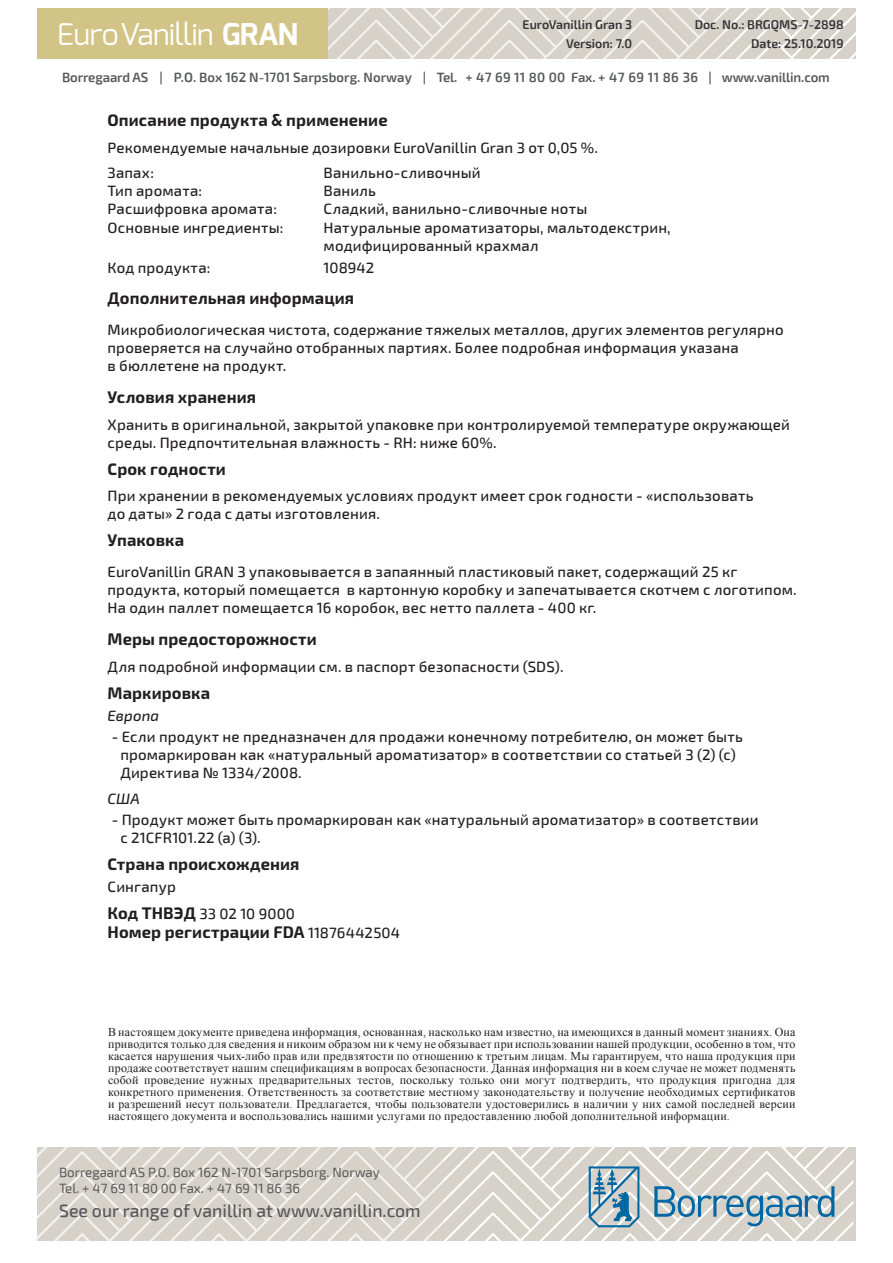
<style>
.page{position:relative;width:893px;height:1263px;background:#fff}
.page>*{position:absolute;margin:0;border:0;box-sizing:border-box;transform-origin:0 0}
.t1{font:30px "Exo";letter-spacing:-.01em;color:#fff}
.t2{font:500 18px "Exo 2";color:#57585a}
.t3{font:700 16.5px "Exo 2";letter-spacing:.005em;color:#231f20}
.t4{font:500 15px/18px "Exo 2";letter-spacing:.01em;color:#231f20}
.t5{font:italic 500 15px "Exo 2";letter-spacing:.005em;color:#231f20}
.t6{font:600 13.5px "Exo 2";letter-spacing:.005em;color:#57585a}
.t7{font:13.5px/16.2px "Exo 2";color:#57585a}
.t8{font:600 12.75px/19.5px "Exo 2";color:#333436;text-align:right}
.t9{font:12px/12px "Times New Roman";letter-spacing:.015em;color:#231f20;text-align:justify}
.s1{font-weight:700}
.s2{font-family:"Exo"}
.s3{font-weight:700;font-size:16.5px}
.s4{font-weight:500;font-size:15px}
</style>
<div class="page">
<svg style="left:327px;top:8px;width:529px;height:50px;background:#dbd7cf"></svg>
<div style="left:37px;top:8px;width:290px;height:50px;background:#d1c486"></div>
<svg style="left:38px;top:1147px;width:815px;height:94px;background:#d4d4ce"></svg>
<p class="t8" style="left:523px;top:14px;width:111px">EuroVanillin Gran 3<br>Version: 7.0</p>
<p class="t6" style="left:62px;top:67px;width:769px">Borregaard AS | P.O. Box 162 N-1701 Sarpsborg. Norway | Tel. + 47 69 11 80 00 Fax. + 47 69 11 86 36 | www.vanillin.com</p>
<p class="t8" style="left:695px;top:14px;width:150px">Doc. No.: BRGQMS-7-2898<br>Date: 25.10.2019</p>
<h1 class="t1" style="left:57px;top:15px;width:243px">EuroVanillin <span class="s1">GRAN</span></h1>
<p class="t3" style="left:108px;top:108px;width:282px">Описание продукта <span class="s2">&amp;</span> применение</p>
<p class="t4" style="left:108px;top:134px;width:492px;line-height:25px">Рекомендуемые начальные дозировки EuroVanillin Gran 3 от 0,05 %.<br>Запах:</p>
<p class="t4" style="left:324px;top:163px;width:159px">Ванильно-сливочный</p>
<p class="t4" style="left:108px;top:181px;width:96px">Тип аромата:</p>
<p class="t4" style="left:324px;top:181px;width:54px">Ваниль</p>
<p class="t4" style="left:108px;top:199px;width:171px">Расшифровка аромата:</p>
<p class="t4" style="left:324px;top:199px;width:265px">Сладкий, ванильно-сливочные ноты</p>
<p class="t4" style="left:108px;top:218px;width:177px">Основные ингредиенты:</p>
<p class="t4" style="left:324px;top:218px;width:349px;line-height:18.5px">Натуральные ароматизаторы, мальтодекстрин, модифицированный крахмал</p>
<p class="t4" style="left:108px;top:258px;width:104px">Код продукта:</p>
<p class="t4" style="left:324px;top:258px;width:52px">108942</p>
<p class="t3" style="left:108px;top:286px;width:248px">Дополнительная информация</p>
<p class="t4" style="left:108px;top:320px;width:678px">Микробиологическая чистота, содержание тяжелых металлов, других элементов регулярно проверяется на случайно отобранных партиях. Более подробная информация указана<br>в бюллетене на продукт.</p>
<p class="t3" style="left:108px;top:385px;width:150px">Условия хранения</p>
<p class="t4" style="left:108px;top:415px;width:684px">Хранить в оригинальной, закрытой упаковке при контролируемой температуре окружающей среды. Предпочтительная влажность - RH: ниже 60%.</p>
<p class="t3" style="left:108px;top:457px;width:120px">Срок годности</p>
<p class="t4" style="left:108px;top:486px;width:647px">При хранении в рекомендуемых условиях продукт имеет срок годности - «использовать до даты» 2 года с даты изготовления.</p>
<p class="t3" style="left:108px;top:528px;width:78px">Упаковка</p>
<p class="t4" style="left:108px;top:562px;width:691px">EuroVanillin GRAN 3 упаковывается в запаянный пластиковый пакет, содержащий 25 кг продукта, который помещается в картонную коробку и запечатывается скотчем с логотипом.<br>На один паллет помещается 16 коробок, вес нетто паллета - 400 кг.</p>
<p class="t3" style="left:108px;top:627px;width:211px">Меры предосторожности</p>
<p class="t4" style="left:108px;top:657px;width:457px">Для подробной информации см. в паспорт безопасности (SDS).</p>
<p class="t3" style="left:108px;top:681px;width:104px">Маркировка</p>
<p class="t5" style="left:108px;top:705px;width:53px">Европа</p>
<p class="t4" style="left:120px;top:727px;width:624px;text-indent:-9px">- Если продукт не предназначен для продажи конечному потребителю, он может быть промаркирован как «натуральный ароматизатор» в соответствии со статьей 3 (2) (с)<br>Директива № 1334/2008.</p>
<p class="t5" style="left:108px;top:788px;width:34px">США</p>
<p class="t4" style="left:120px;top:810px;width:640px;text-indent:-9px">- Продукт может быть промаркирован как «натуральный ароматизатор» в соответствии с 21CFR101.22 (a) (3).</p>
<p class="t3" style="left:108px;top:852px;width:193px">Страна происхождения</p>
<p class="t4" style="left:108px;top:872px;width:189px;line-height:27.2px">Сингапур<br><span class="s3">Код ТНВЭД</span> 33 02 10 9000</p>
<p class="t3" style="left:108px;top:920px;width:294px">Номер регистрации FDA <span class="s4">11876442504</span></p>
<p class="t9" style="left:108px;top:1026px;width:689px">В настоящем документе приведена информация, основанная, насколько нам известно, на имеющихся в данный момент знаниях. Она приводится только для сведения и никоим образом ни к чему не обязывает при использовании нашей продукции, особенно в том, что касается нарушения чьих-либо прав или предвзятости по отношению к третьим лицам. Мы гарантируем, что наша продукция при продаже соответствует нашим спецификациям в вопросах безопасности. Данная информация ни в коем случае не может подменять собой проведение нужных предварительных тестов, поскольку только они могут подтвердить, что продукция пригодна для конкретного применения. Ответственность за соответствие местному законодательству и получение необходимых сертификатов и разрешений несут пользователи. Предлагается, чтобы пользователи удостоверились в наличии у них самой последней версии настоящего документа и воспользовались нашими услугами по предоставлению любой дополнительной информации.</p>
<p class="t7" style="left:59px;top:1163px;width:322px">Borregaard AS P.O. Box 162 N-1701 Sarpsborg. Norway<br>Tel. + 47 69 11 80 00 Fax. + 47 69 11 86 36</p>
<p class="t2" style="left:59px;top:1197px;width:363px">See our range of vanillin at www.vanillin.com</p>
</div>
